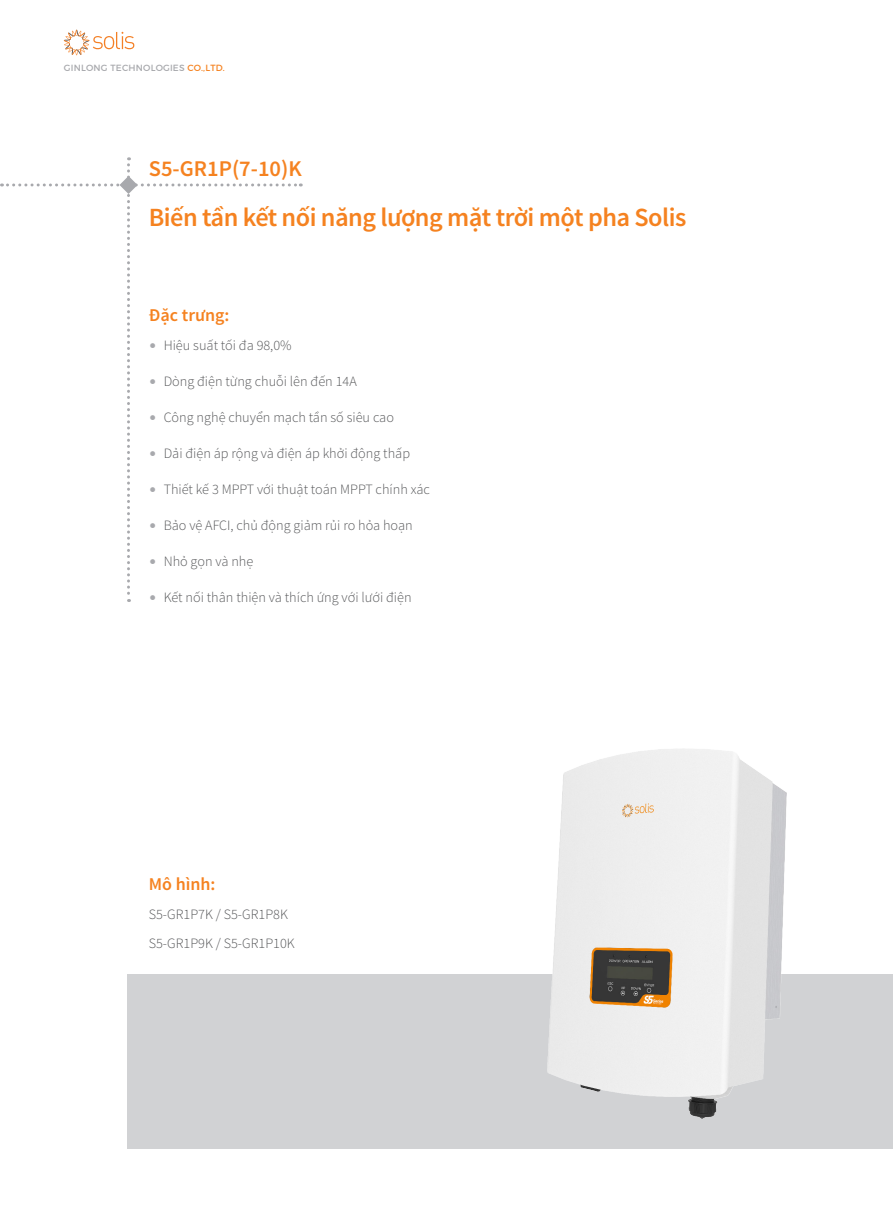
<style>
.page{position:relative;width:893px;height:1212px;background:#fff}
.page>*{position:absolute;margin:0;border:0;box-sizing:border-box;transform-origin:0 0}
.t1{font:600 26.25px "Source Sans Pro";letter-spacing:-.02em;color:#f58220}
.t2{font:600 22.5px "Source Sans Pro";color:#f58220}
.t3{font:600 18px "Source Sans Pro";color:#f58220}
.t4{font:300 14.25px/29.5px "Source Sans Pro";color:#57585a}
.t5{font:9px "Montserrat";letter-spacing:.025em;color:#a8a9ad}
.s1{color:#f58220}
.s2{color:#a8a9ad}
</style>
<div class="page">
<div style="left:128px;top:974px;width:765px;height:174px;background:#d1d2d4"></div>
<svg style="left:64px;top:30px;width:70px;height:25px"></svg>
<img style="left:547px;top:749px;width:240px;height:369px">
<svg style="left:1px;top:157px;width:300px;height:445px"></svg>
<p class="t5" style="left:64px;top:63px;width:163px">GINLONG TECHNOLOGIES <span class="s1">CO.,LTD.</span></p>
<h2 class="t2" style="left:149px;top:154px;width:155px">S5-GR1P(7-10)K</h2>
<h1 class="t1" style="left:149px;top:201px;width:539px">Biến tần kết nối năng lượng mặt trời một pha Solis</h1>
<p class="t3" style="left:149px;top:304px;width:82px">Đặc trưng:</p>
<p class="t4" style="left:149px;top:330px;width:144px"><span class="s2">•</span> Hiệu suất tối đa 98,0%</p>
<p class="t4" style="left:149px;top:366px;width:209px"><span class="s2">•</span> Dòng điện từng chuỗi lên đến 14A</p>
<p class="t4" style="left:149px;top:402px;width:247px"><span class="s2">•</span> Công nghệ chuyển mạch tần số siêu cao</p>
<p class="t4" style="left:149px;top:438px;width:263px"><span class="s2">•</span> Dải điện áp rộng và điện áp khởi động thấp</p>
<p class="t4" style="left:149px;top:474px;width:283px"><span class="s2">•</span> Thiết kế 3 MPPT với thuật toán MPPT chính xác</p>
<p class="t4" style="left:149px;top:510px;width:265px"><span class="s2">•</span> Bảo vệ AFCI, chủ động giảm rủi ro hỏa hoạn</p>
<p class="t4" style="left:149px;top:546px;width:106px"><span class="s2">•</span> Nhỏ gọn và nhẹ</p>
<p class="t4" style="left:149px;top:582px;width:264px"><span class="s2">•</span> Kết nối thân thiện và thích ứng với lưới điện</p>
<p class="t3" style="left:149px;top:873px;width:68px">Mô hình:</p>
<p class="t4" style="left:149px;top:899px;width:147px">S5-GR1P7K / S5-GR1P8K<br>S5-GR1P9K / S5-GR1P10K</p>
</div>
